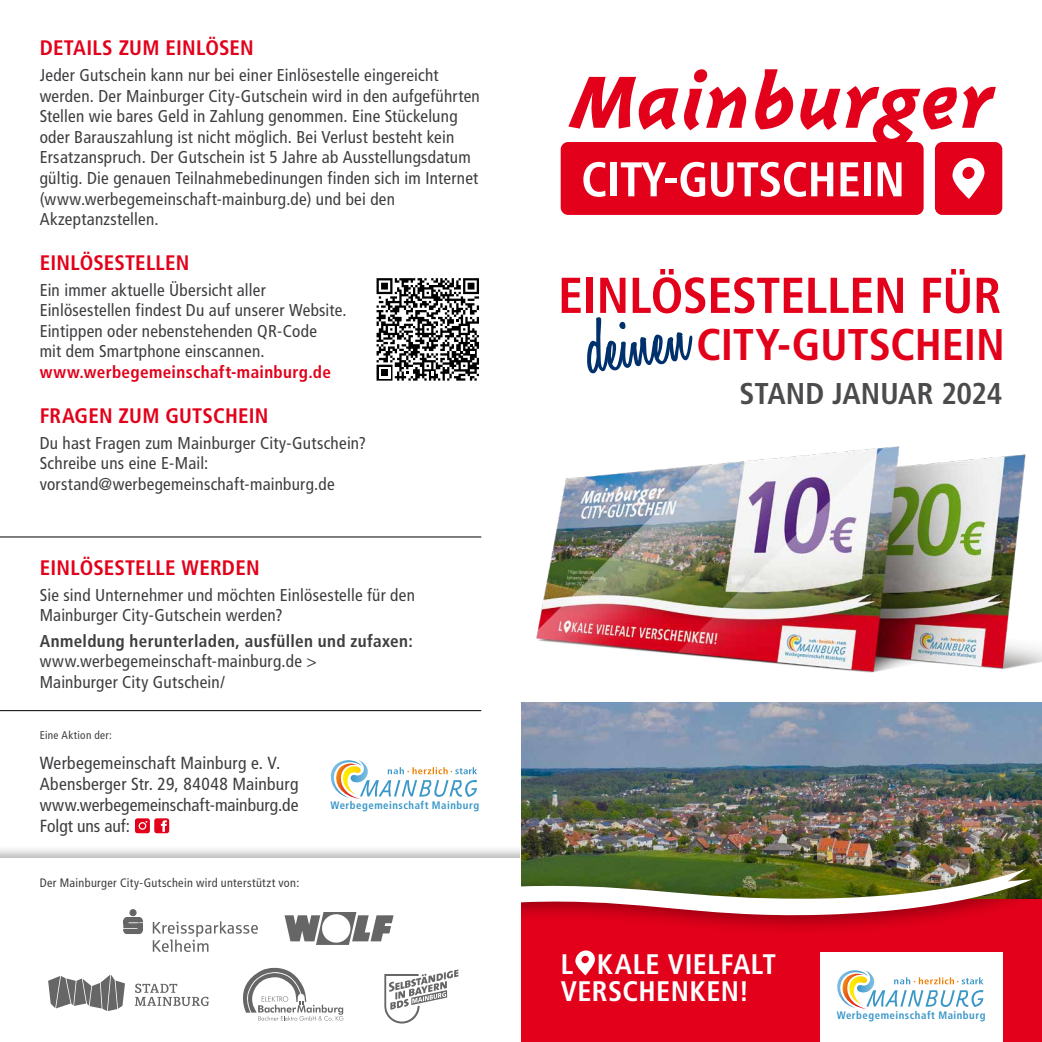
<style>
.page{position:relative;width:1042px;height:1042px;background:#fff}
.page>*{position:absolute;margin:0;border:0;box-sizing:border-box;transform-origin:0 0}
.t1{font:800 84.7px "Triplex Italic OT";color:#e2001a}
.t2{font:600 79.62px "Honey Script";color:#00316c}
.t3{font:700 condensed 50.93px "Frutiger Next Pro";letter-spacing:-.01em;color:#fff}
.t4{font:700 condensed 50.4px "Frutiger LT Pro";letter-spacing:-.01em;color:#e2001a}
.t5{font:700 condensed 44.27px "Frutiger LT Pro";letter-spacing:-.005em;color:#e2001a}
.t6{font:700 condensed 30.1px "Frutiger LT Pro";letter-spacing:-.01em;color:#4b4b4d}
.t7{font:700 condensed 28.35px/26.9px "Frutiger LT Pro";letter-spacing:.015em;color:#fff}
.t8{font:700 condensed 21px "Frutiger LT Pro";letter-spacing:.01em;color:#e2001a}
.t9{font:condensed 17.5px/21px "Frutiger LT Pro";letter-spacing:.01em;color:#3e3d40}
.t10{font:condensed 17.15px/20.7px "Frutiger LT Pro";letter-spacing:.015em;color:#3e3d40}
.t11{font:700 condensed 17.15px "Frutiger LT Pro";letter-spacing:.02em;color:#3e3d40}
.t12{font:700 condensed 17.15px "Frutiger LT Pro";letter-spacing:.02em;color:#e2001a}
.t13{font:condensed 12.25px "Frutiger LT Pro";letter-spacing:.03em;color:#3e3d40}
.t14{font:condensed 11.2px "Frutiger LT Pro";letter-spacing:.03em;color:#3e3d40}
.t15{font:700 condensed 10.85px "Frutiger LT Pro";letter-spacing:.045em;color:#3a97c8}
</style>
<div class="page">
<img style="left:521px;top:702px;width:521px;height:155px">
<div style="left:521px;top:899px;width:521px;height:143px;background:#e2001a"></div>
<div style="left:0;top:844px;width:519px;height:198px;background:#000;opacity:.3"></div>
<div style="left:0;top:858px;width:519px;height:184px;background:#fff"></div>
<div style="left:820px;top:952px;width:182px;height:90px;background:#fff"></div>
<svg style="left:837px;top:970px;width:146px;height:39px"></svg>
<svg style="left:330px;top:760px;width:147px;height:39px"></svg>
<svg style="left:575px;top:950px;width:20px;height:26px"></svg>
<svg style="left:284px;top:912px;width:109px;height:33px"></svg>
<svg style="left:243px;top:967px;width:100px;height:54px"></svg>
<svg style="left:384px;top:969px;width:75px;height:55px"></svg>
<svg style="left:376px;top:278px;width:103px;height:103px"></svg>
<hr style="left:0;top:710px;width:481px;height:1px;background:#000">
<hr style="left:0;top:536px;width:481px;height:1px;background:#000">
<div style="left:561px;top:142px;width:362px;height:73px;background:#e2001a;border-radius:7px"></div>
<div style="left:935px;top:142px;width:67px;height:73px;background:#e2001a;border-radius:7px"></div>
<svg style="left:952px;top:158px;width:32px;height:41px"></svg>
<div style="left:521px;top:857px;width:521px;height:79px;background:#000;opacity:.4"></div>
<svg style="left:521px;top:868px;width:511px;height:68px"></svg>
<svg style="left:48px;top:974px;width:77px;height:37px"></svg>
<svg style="left:135px;top:983px;width:74px;height:23px"></svg>
<svg style="left:153px;top:921px;width:105px;height:31px"></svg>
<div style="left:130px;top:909px;width:6px;height:7px;background:#666;border-radius:50%"></div>
<div style="left:130px;top:909px;width:6px;height:7px;border:1px solid #000;border-radius:50%"></div>
<svg style="left:124px;top:917px;width:18px;height:16px"></svg>
<svg style="left:135px;top:818px;width:34px;height:15px"></svg>
<img style="left:536px;top:446px;width:506px;height:227px">
<p class="t8" style="left:40px;top:36px;width:216px">DETAILS ZUM EINLÖSEN</p>
<p class="t10" style="left:40px;top:65px;width:442px">Jeder Gutschein kann nur bei einer Einlösestelle eingereicht werden. Der Mainburger City-Gutschein wird in den aufgeführten Stellen wie bares Geld in Zahlung genommen. Eine Stückelung oder Barauszahlung ist nicht möglich. Bei Verlust besteht kein Ersatzanspruch. Der Gutschein ist 5 Jahre ab Ausstellungsdatum gültig. Die genauen Teilnahmebedinungen finden sich im Internet (www.werbegemeinschaft-mainburg.de) und bei den Akzeptanzstellen.</p>
<p class="t8" style="left:40px;top:250px;width:151px">EINLÖSESTELLEN</p>
<p class="t10" style="left:40px;top:279px;width:308px">Ein immer aktuelle Übersicht aller Einlösestellen findest Du auf unserer Website.<br>Eintippen oder nebenstehenden QR-Code<br>mit dem Smartphone einscannen.</p>
<p class="t12" style="left:40px;top:362px;width:293px">www.werbegemeinschaft-mainburg.de</p>
<p class="t8" style="left:40px;top:403px;width:230px">FRAGEN ZUM GUTSCHEIN</p>
<p class="t10" style="left:40px;top:432px;width:328px">Du hast Fragen zum Mainburger City-Gutschein?<br>Schreibe uns eine E-Mail: vorstand@werbegemeinschaft-mainburg.de</p>
<p class="t8" style="left:40px;top:555px;width:221px">EINLÖSESTELLE WERDEN</p>
<p class="t10" style="left:40px;top:584px;width:377px">Sie sind Unternehmer und möchten Einlösestelle für den<br>Mainburger City-Gutschein werden?</p>
<p class="t11" style="left:40px;top:631px;width:375px">Anmeldung herunterladen, ausfüllen und zufaxen:</p>
<p class="t10" style="left:40px;top:651px;width:279px">www.werbegemeinschaft-mainburg.de &gt;<br>Mainburger City Gutschein/</p>
<p class="t14" style="left:40px;top:728px;width:74px">Eine Aktion der:</p>
<p class="t9" style="left:40px;top:752px;width:260px">Werbegemeinschaft Mainburg e. V.<br>Abensberger Str. 29, 84048 Mainburg www.werbegemeinschaft-mainburg.de<br>Folgt uns auf:</p>
<p class="t13" style="left:40px;top:875px;width:261px">Der Mainburger City-Gutschein wird unterstützt von:</p>
<p class="t15" style="left:330px;top:799px;width:150px">Werbegemeinschaft Mainburg</p>
<h1 class="t1" style="left:572px;top:59px;width:424px">Mainburger</h1>
<h3 class="t3" style="left:581px;top:150px;width:326px">CITY-GUTSCHEIN</h3>
<h3 class="t4" style="left:558px;top:265px;width:445px">EINLÖSESTELLEN FÜR</h3>
<h2 class="t2" style="left:579px;top:301px;width:104px;rotate:-8deg">deinen</h2>
<h3 class="t5" style="left:696px;top:319px;width:310px">CITY-GUTSCHEIN</h3>
<h3 class="t6" style="left:739px;top:375px;width:264px">STAND JANUAR 2024</h3>
<h3 class="t7" style="left:561px;top:950px;width:217px">L KALE VIELFALT<br>VERSCHENKEN!</h3>
<p class="t15" style="left:837px;top:1009px;width:150px">Werbegemeinschaft Mainburg</p>
</div>
